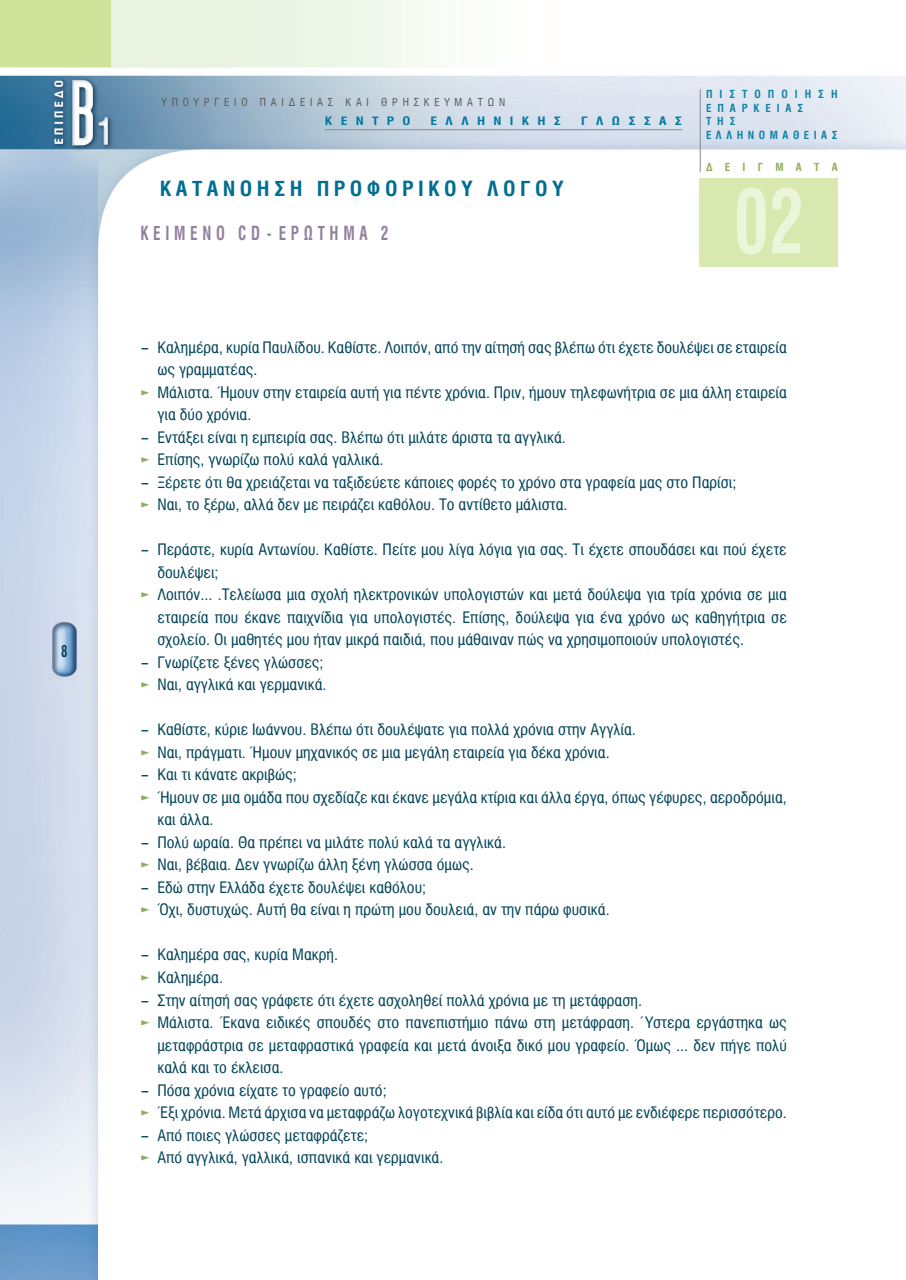
<style>
.page{position:relative;width:906px;height:1280px;background:#fff}
.page>*{position:absolute;margin:0;border:0;box-sizing:border-box;transform-origin:0 0}
.t1{font:700 90px "Mg Helvetica Cond";color:#ecf4d9;scale:.8 1}
.t2{font:700 21px "Mg Helvetica Cond";letter-spacing:.2em;color:#006d92;scale:1.05 1}
.t3{font:700 19.5px "Mg Helvetica Cond";letter-spacing:.3em;color:#92809f;scale:.8 1}
.t4{font:700 16.5px "Mg Helvetica Cond";color:#004358;scale:.8 1}
.t5{font:15.75px/22.5px "Mg Helvetica Cond";color:#004358;scale:1.05 1}
.t6{font:15.75px/22.5px "Mg Helvetica Cond";color:#004358;scale:1.8 1}
.t7{font:700 11.7px "Mg Helvetica Cond";letter-spacing:.59em;color:#00789c;scale:1.2 1}
.t8{font:700 11.25px/13.5px "Mg Helvetica Cond";letter-spacing:.525em;color:#0f83a6}
.t9{font:700 11.25px "Mg Helvetica Cond";letter-spacing:1.09em;color:#8eae5f}
.t10{font:10.95px "Mg Helvetica Cond";letter-spacing:.44em;color:#57585a}
</style>
<div class="page">
<img style="left:0;top:0;width:906px;height:1280px">
<hr style="left:699px;top:89px;width:1px;height:83px;background:#8a8c8f">
<div style="left:699px;top:179px;width:139px;height:88px;background:#d9e8ae"></div>
<hr style="left:325px;top:129px;width:357px;height:1px;background:#8a8c8f">
<p class="t4" style="left:61px;top:642px;width:10px">8</p>
<p class="t10" style="left:162px;top:96px;width:345px">YΠΟΥΡΓΕΙΟ ΠΑΙΔΕΙΑΣ ΚΑΙ ΘΡΗΣΚΕΥΜΑΤΩΝ</p>
<p class="t7" style="left:325px;top:114px;width:73px">ΚΕΝΤΡΟ</p>
<p class="t7" style="left:430px;top:114px;width:110px">ΕΛΛΗΝΙΚΗΣ</p>
<p class="t7" style="left:581px;top:114px;width:86px">ΓΛΩΣΣΑΣ</p>
<h2 class="t2" style="left:160px;top:177px;width:386px">ΚΑΤΑΝΟΗΣΗ ΠΡΟΦΟΡΙΚΟΥ ΛΟΓΟΥ</h2>
<p class="t3" style="left:140px;top:222px;width:312px">KEIMENO CD - ΕΡΩΤΗΜΑ 2</p>
<p class="t8" style="left:706px;top:88px;width:133px">ΠΙΣΤΟΠΟΙΗΣΗ<br>ΕΠΑΡΚΕΙΑΣ<br>ΤΗΣ<br>ΕΛΛΗΝΟΜΑΘΕΙΑΣ</p>
<p class="t9" style="left:706px;top:161px;width:133px">ΔΕΙΓΜΑΤΑ</p>
<h1 class="t1" style="left:734px;top:170px;width:89px">02</h1>
<p class="t6" style="left:157px;top:336px;width:351px;text-indent:-17px">- Καλημέρα, κυρία Παυλίδου. Καθίστε. Λοιπόν, από την αίτησή σας βλέπω ότι έχετε δουλέψει σε εταιρεία ως γραμματέας.</p>
<p class="t5" style="left:157px;top:381px;width:601px;text-indent:-17px"><sup>◆</sup> Μάλιστα. Ήμουν στην εταιρεία αυτή για πέντε χρόνια. Πριν, ήμουν τηλεφωνήτρια σε μια άλλη εταιρεία για δύο χρόνια.</p>
<p class="t6" style="left:140px;top:426px;width:238px">- Εντάξει είναι η εμπειρία σας. Βλέπω ότι μιλάτε άριστα τα αγγλικά.</p>
<p class="t5" style="left:140px;top:449px;width:233px"><sup>◆</sup> Επίσης, γνωρίζω πολύ καλά γαλλικά.</p>
<p class="t6" style="left:140px;top:471px;width:333px">- Ξέρετε ότι θα χρειάζεται να ταξιδεύετε κάποιες φορές το χρόνο στα γραφεία μας στο Παρίσι;</p>
<p class="t5" style="left:140px;top:494px;width:408px"><sup>◆</sup> Ναι, το ξέρω, αλλά δεν με πειράζει καθόλου. Το αντίθετο μάλιστα.</p>
<p class="t6" style="left:157px;top:539px;width:351px;text-indent:-17px">- Περάστε, κυρία Αντωνίου. Καθίστε. Πείτε μου λίγα λόγια για σας. Τι έχετε σπουδάσει και πού έχετε δουλέψει;</p>
<p class="t5" style="left:157px;top:584px;width:601px;text-align:justify;text-indent:-17px"><sup>◆</sup> Λοιπόν... .Τελείωσα μια σχολή ηλεκτρονικών υπολογιστών και μετά δούλεψα για τρία χρόνια σε μια εταιρεία που έκανε παιχνίδια για υπολογιστές. Επίσης, δούλεψα για ένα χρόνο ως καθηγήτρια σε σχολείο. Οι μαθητές μου ήταν μικρά παιδιά, που μάθαιναν πώς να χρησιμοποιούν υπολογιστές.</p>
<p class="t6" style="left:140px;top:651px;width:103px">- Γνωρίζετε ξένες γλώσσες;</p>
<p class="t5" style="left:140px;top:674px;width:179px"><sup>◆</sup> Ναι, αγγλικά και γερμανικά.</p>
<p class="t6" style="left:140px;top:719px;width:277px">- Καθίστε, κύριε Ιωάννου. Βλέπω ότι δουλέψατε για πολλά χρόνια στην Αγγλία.</p>
<p class="t5" style="left:140px;top:741px;width:448px"><sup>◆</sup> Ναι, πράγματι. Ήμουν μηχανικός σε μια μεγάλη εταιρεία για δέκα χρόνια.</p>
<p class="t6" style="left:140px;top:764px;width:88px">- Και τι κάνατε ακριβώς;</p>
<p class="t5" style="left:157px;top:786px;width:601px;text-indent:-17px"><sup>◆</sup> Ήμουν σε μια ομάδα που σχεδίαζε και έκανε μεγάλα κτίρια και άλλα έργα, όπως γέφυρες, αεροδρόμια, και άλλα.</p>
<p class="t6" style="left:140px;top:831px;width:205px">- Πολύ ωραία. Θα πρέπει να μιλάτε πολύ καλά τα αγγλικά.</p>
<p class="t5" style="left:140px;top:854px;width:319px"><sup>◆</sup> Ναι, βέβαια. Δεν γνωρίζω άλλη ξένη γλώσσα όμως.</p>
<p class="t6" style="left:140px;top:876px;width:160px">- Εδώ στην Ελλάδα έχετε δουλέψει καθόλου;</p>
<p class="t5" style="left:140px;top:899px;width:448px"><sup>◆</sup> Όχι, δυστυχώς. Αυτή θα είναι η πρώτη μου δουλειά, αν την πάρω φυσικά.</p>
<p class="t6" style="left:140px;top:944px;width:111px">- Καλημέρα σας, κυρία Μακρή.</p>
<p class="t5" style="left:140px;top:966px;width:80px"><sup>◆</sup> Καλημέρα.</p>
<p class="t6" style="left:140px;top:989px;width:280px">- Στην αίτησή σας γράφετε ότι έχετε ασχοληθεί πολλά χρόνια με τη μετάφραση.</p>
<p class="t5" style="left:157px;top:1011px;width:601px;text-align:justify;text-indent:-17px"><sup>◆</sup> Μάλιστα. Έκανα ειδικές σπουδές στο πανεπιστήμιο πάνω στη μετάφραση. Ύστερα εργάστηκα ως μεταφράστρια σε μεταφραστικά γραφεία και μετά άνοιξα δικό μου γραφείο. Όμως ... δεν πήγε πολύ καλά και το έκλεισα.</p>
<p class="t6" style="left:140px;top:1079px;width:138px">- Πόσα χρόνια είχατε το γραφείο αυτό;</p>
<p class="t5" style="left:140px;top:1101px;width:617px"><sup>◆</sup> Έξι χρόνια. Μετά άρχισα να μεταφράζω λογοτεχνικά βιβλία και είδα ότι αυτό με ενδιέφερε περισσότερο.</p>
<p class="t6" style="left:140px;top:1124px;width:128px">- Από ποιες γλώσσες μεταφράζετε;</p>
<p class="t5" style="left:140px;top:1146px;width:290px"><sup>◆</sup> Από αγγλικά, γαλλικά, ισπανικά και γερμανικά.</p>
</div>
